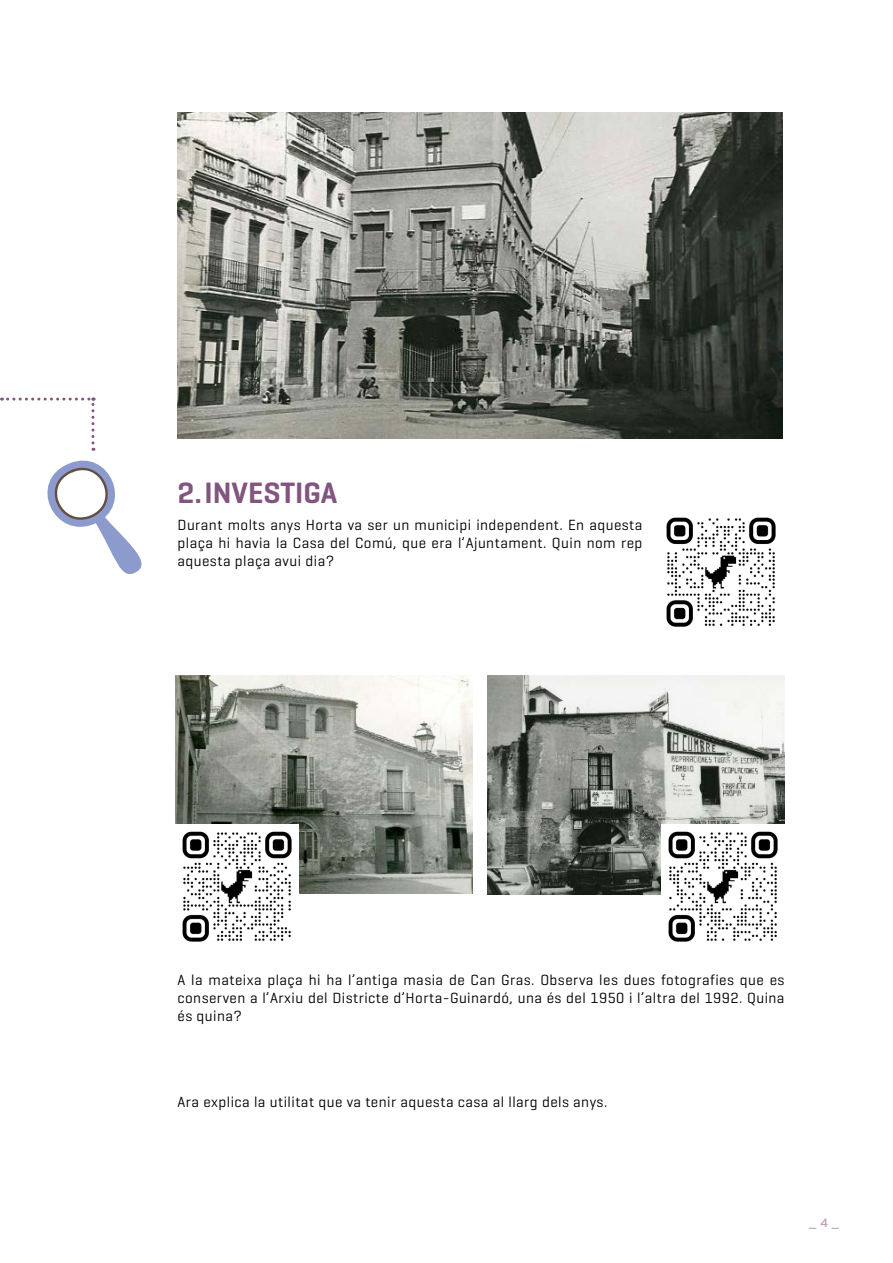
<style>
.page{position:relative;width:893px;height:1263px;background:#fff}
.page>*{position:absolute;margin:0;border:0;box-sizing:border-box;transform-origin:0 0}
.t1{font:600 30px "Geogrotesque";color:#81557e}
.t2{font:15px/18px "Geogrotesque";letter-spacing:.03em;color:#000;text-align:justify}
.t3{font:500 12px "Gotham";color:#bca5bb}
</style>
<div class="page">
<img style="left:666px;top:517px;width:110px;height:110px">
<img style="left:178px;top:113px;width:604px;height:326px">
<img style="left:488px;top:676px;width:296px;height:218px">
<img style="left:175px;top:676px;width:297px;height:217px">
<img style="left:175px;top:825px;width:124px;height:117px">
<img style="left:661px;top:825px;width:123px;height:117px">
<svg style="left:2px;top:398px;width:140px;height:176px"></svg>
<h1 class="t1" style="left:178px;top:474px;width:161px">2.INVESTIGA</h1>
<p class="t2" style="left:178px;top:515px;width:466px">Durant molts anys Horta va ser un municipi independent. En aquesta plaça hi havia la Casa del Comú, que era l’Ajuntament. Quin nom rep aquesta plaça avui dia?</p>
<p class="t2" style="left:178px;top:970px;width:608px">A la mateixa plaça hi ha l’antiga masia de Can Gras. Observa les dues fotografies que es conserven a l’Arxiu del Districte d’Horta-Guinardó, una és del 1950 i l’altra del 1992. Quina és quina?</p>
<p class="t2" style="left:178px;top:1092px;width:431px">Ara explica la utilitat que va tenir aquesta casa al llarg dels anys.</p>
<p class="t3" style="left:809px;top:1215px;width:31px">_ 4 _</p>
</div>
